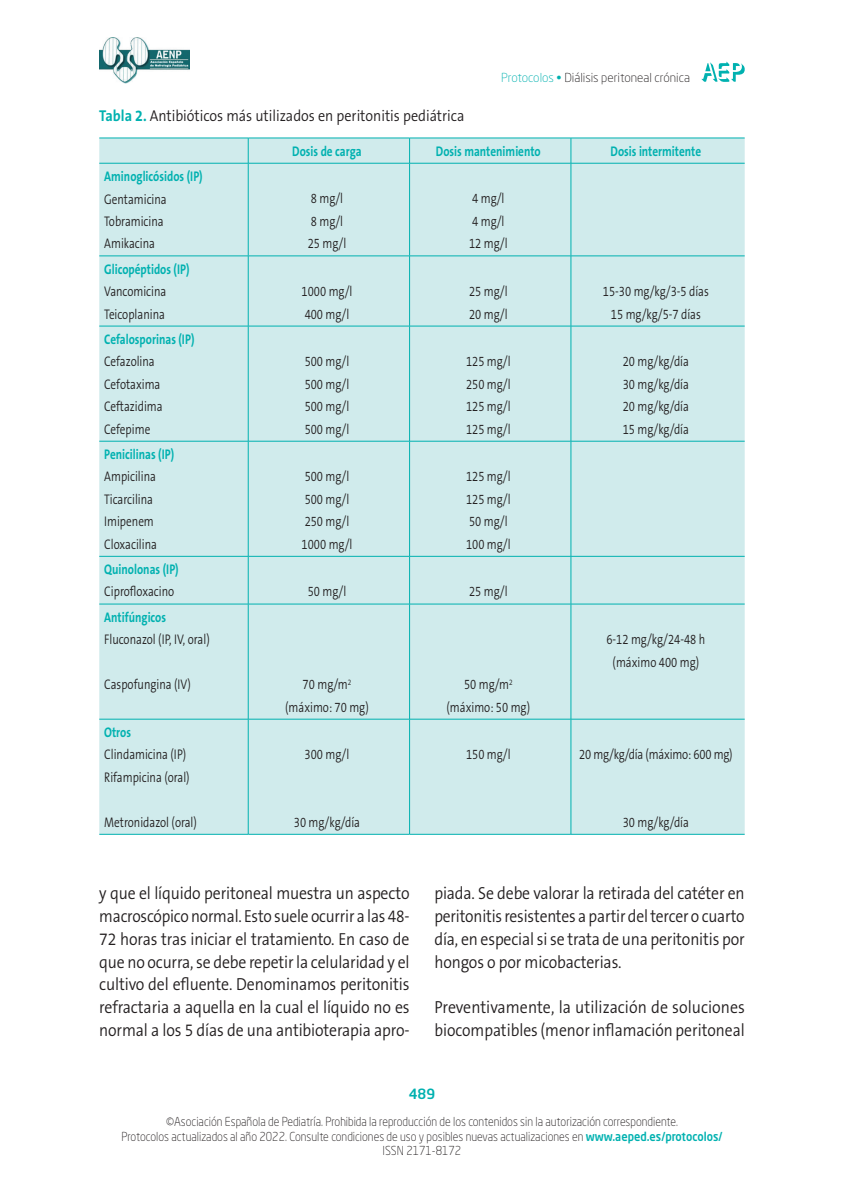
<style>
.page{position:relative;width:844px;height:1191px;background:#fff}
.page>*{position:absolute;margin:0;border:0;box-sizing:border-box;transform-origin:0 0}
.t1{font:300 17.5px/22.8px "The Sans B Plus W4";letter-spacing:-.01em;color:#231f20;text-align:justify;scale:.9 1}
.t2{font:300 17.5px/22.8px "The Sans B Plus W4";letter-spacing:-.01em;color:#231f20;scale:.91 1}
.t3{font:300 15.75px "The Sans B Plus W4";color:#231f20;scale:.9 1}
.t4{font:300 14px/22.4px "The Sans B Plus W4";color:#231f20;scale:.8 1}
.t5{font:700 14px "The Sans B Plus W7";color:#00b1b0;scale:.8 1}
.t6{font:500 14px "Neo Sans Std";color:#00b1b0}
.t7{font:300 12.25px/14.7px "Neo Sans Std";color:#231f20;text-align:center;scale:.9 1}
.t8{font:300 12.25px "Neo Sans Std";color:#231f20}
.s1{color:#00b1b0}
.s2{font-family:"The Sans B Plus W7";font-weight:700;color:#00b1b0}
.s3{font-weight:500;color:#00b1b0}
</style>
<div class="page">
<svg style="left:701px;top:61px;width:43px;height:21px"></svg>
<img style="left:99px;top:38px;width:90px;height:45px">
<div style="left:99px;top:139px;width:645px;height:695px;background:#d0ebec"></div>
<svg style="left:248px;top:139px;width:1px;height:24px"></svg>
<svg style="left:409px;top:139px;width:1px;height:24px"></svg>
<svg style="left:570px;top:139px;width:1px;height:24px"></svg>
<hr style="left:99px;top:163px;width:149px;height:1px;background:#00b1b0">
<hr style="left:248px;top:163px;width:161px;height:1px;background:#00b1b0">
<hr style="left:248px;top:163px;width:1px;height:93px;background:#00b1b0">
<hr style="left:409px;top:163px;width:161px;height:1px;background:#00b1b0">
<hr style="left:409px;top:163px;width:1px;height:93px;background:#00b1b0">
<hr style="left:570px;top:163px;width:174px;height:1px;background:#00b1b0">
<hr style="left:570px;top:163px;width:1px;height:93px;background:#00b1b0">
<hr style="left:99px;top:255px;width:149px;height:1px;background:#00b1b0">
<hr style="left:248px;top:255px;width:161px;height:1px;background:#00b1b0">
<hr style="left:248px;top:256px;width:1px;height:70px;background:#00b1b0">
<hr style="left:409px;top:255px;width:161px;height:1px;background:#00b1b0">
<hr style="left:409px;top:256px;width:1px;height:70px;background:#00b1b0">
<hr style="left:570px;top:255px;width:174px;height:1px;background:#00b1b0">
<hr style="left:570px;top:256px;width:1px;height:70px;background:#00b1b0">
<hr style="left:99px;top:326px;width:149px;height:1px;background:#00b1b0">
<hr style="left:248px;top:326px;width:161px;height:1px;background:#00b1b0">
<hr style="left:248px;top:326px;width:1px;height:115px;background:#00b1b0">
<hr style="left:409px;top:326px;width:161px;height:1px;background:#00b1b0">
<hr style="left:409px;top:326px;width:1px;height:115px;background:#00b1b0">
<hr style="left:570px;top:326px;width:174px;height:1px;background:#00b1b0">
<hr style="left:570px;top:326px;width:1px;height:115px;background:#00b1b0">
<hr style="left:99px;top:441px;width:149px;height:1px;background:#00b1b0">
<hr style="left:248px;top:441px;width:161px;height:1px;background:#00b1b0">
<hr style="left:248px;top:441px;width:1px;height:115px;background:#00b1b0">
<hr style="left:409px;top:441px;width:161px;height:1px;background:#00b1b0">
<hr style="left:409px;top:441px;width:1px;height:115px;background:#00b1b0">
<hr style="left:570px;top:441px;width:174px;height:1px;background:#00b1b0">
<hr style="left:570px;top:441px;width:1px;height:115px;background:#00b1b0">
<hr style="left:99px;top:556px;width:149px;height:1px;background:#00b1b0">
<hr style="left:248px;top:556px;width:161px;height:1px;background:#00b1b0">
<hr style="left:248px;top:556px;width:1px;height:48px;background:#00b1b0">
<hr style="left:409px;top:556px;width:161px;height:1px;background:#00b1b0">
<hr style="left:409px;top:556px;width:1px;height:48px;background:#00b1b0">
<hr style="left:570px;top:556px;width:174px;height:1px;background:#00b1b0">
<hr style="left:570px;top:556px;width:1px;height:48px;background:#00b1b0">
<hr style="left:99px;top:604px;width:149px;height:1px;background:#00b1b0">
<hr style="left:248px;top:604px;width:161px;height:1px;background:#00b1b0">
<hr style="left:248px;top:604px;width:1px;height:115px;background:#00b1b0">
<hr style="left:409px;top:604px;width:161px;height:1px;background:#00b1b0">
<hr style="left:409px;top:604px;width:1px;height:115px;background:#00b1b0">
<hr style="left:570px;top:604px;width:174px;height:1px;background:#00b1b0">
<hr style="left:570px;top:604px;width:1px;height:115px;background:#00b1b0">
<hr style="left:99px;top:719px;width:149px;height:1px;background:#00b1b0">
<hr style="left:248px;top:719px;width:161px;height:1px;background:#00b1b0">
<hr style="left:248px;top:719px;width:1px;height:115px;background:#00b1b0">
<hr style="left:409px;top:719px;width:161px;height:1px;background:#00b1b0">
<hr style="left:409px;top:719px;width:1px;height:115px;background:#00b1b0">
<hr style="left:570px;top:719px;width:174px;height:1px;background:#00b1b0">
<hr style="left:570px;top:719px;width:1px;height:115px;background:#00b1b0">
<hr style="left:99px;top:138px;width:149px;height:1px;background:#00b1b0">
<hr style="left:248px;top:138px;width:161px;height:1px;background:#00b1b0">
<hr style="left:409px;top:138px;width:161px;height:1px;background:#00b1b0">
<hr style="left:570px;top:138px;width:174px;height:1px;background:#00b1b0">
<hr style="left:99px;top:834px;width:149px;height:1px;background:#00b1b0">
<hr style="left:248px;top:834px;width:161px;height:1px;background:#00b1b0">
<hr style="left:409px;top:834px;width:161px;height:1px;background:#00b1b0">
<hr style="left:570px;top:834px;width:174px;height:1px;background:#00b1b0">
<p class="t8" style="left:501px;top:70px;width:190px"><span class="s1">Protocolos •</span> Diálisis peritoneal crónica</p>
<p class="t3" style="left:99px;top:105px;width:407px"><span class="s2">Tabla 2.</span> Antibióticos más utilizados en peritonitis pediátrica</p>
<p class="t5" style="left:292px;top:142px;width:88px">Dosis de carga</p>
<p class="t5" style="left:436px;top:142px;width:132px">Dosis mantenimiento</p>
<p class="t5" style="left:610px;top:142px;width:115px">Dosis intermitente</p>
<p class="t5" style="left:104px;top:167px;width:124px">Aminoglicósidos (IP)</p>
<p class="t4" style="left:104px;top:188px;width:80px">Gentamicina<br>Tobramicina<br>Amikacina</p>
<p class="t4" style="left:307px;top:188px;width:50px">8 mg/l<br>8 mg/l<br>25 mg/l</p>
<p class="t4" style="left:469px;top:188px;width:50px">4 mg/l<br>4 mg/l<br>12 mg/l</p>
<p class="t5" style="left:104px;top:260px;width:108px">Glicopéptidos (IP)</p>
<p class="t4" style="left:104px;top:280px;width:79px">Vancomicina<br>Teicoplanina</p>
<p class="t4" style="left:301px;top:280px;width:65px">1000 mg/l<br>400 mg/l</p>
<p class="t4" style="left:469px;top:280px;width:50px">25 mg/l<br>20 mg/l</p>
<p class="t4" style="left:602px;top:280px;width:134px;text-align:center">15-30 mg/kg/3-5 días<br>15 mg/kg/5-7 días</p>
<p class="t5" style="left:104px;top:330px;width:114px">Cefalosporinas (IP)</p>
<p class="t4" style="left:104px;top:350px;width:75px">Cefazolina<br>Cefotaxima<br>Ceftazidima<br>Cefepime</p>
<p class="t4" style="left:304px;top:350px;width:57px;text-align:justify">500 mg/l 500 mg/l 500 mg/l 500 mg/l</p>
<p class="t4" style="left:466px;top:350px;width:57px;text-align:justify">125 mg/l 250 mg/l 125 mg/l 125 mg/l</p>
<p class="t4" style="left:622px;top:350px;width:84px;text-align:justify">20 mg/kg/día 30 mg/kg/día 20 mg/kg/día 15 mg/kg/día</p>
<p class="t5" style="left:104px;top:445px;width:89px">Penicilinas (IP)</p>
<p class="t4" style="left:104px;top:465px;width:67px">Ampicilina<br>Ticarcilina<br>Imipenem<br>Cloxacilina</p>
<p class="t4" style="left:301px;top:465px;width:65px">500 mg/l<br>500 mg/l<br>250 mg/l<br>1000 mg/l</p>
<p class="t4" style="left:466px;top:465px;width:57px">125 mg/l<br>125 mg/l<br>50 mg/l<br>100 mg/l</p>
<p class="t5" style="left:104px;top:560px;width:95px">Quinolonas (IP)</p>
<p class="t4" style="left:104px;top:580px;width:89px">Ciprofloxacino</p>
<p class="t4" style="left:307px;top:580px;width:50px">50 mg/l</p>
<p class="t4" style="left:469px;top:580px;width:50px">25 mg/l</p>
<p class="t5" style="left:104px;top:608px;width:79px">Antifúngicos</p>
<p class="t4" style="left:104px;top:628px;width:133px">Fluconazol (IP, IV, oral)</p>
<p class="t4" style="left:104px;top:673px;width:110px">Caspofungina (IV)</p>
<p class="t4" style="left:285px;top:673px;width:106px;text-align:center">70 mg/m<sup>2 </sup>(máximo: 70 mg)</p>
<p class="t4" style="left:446px;top:673px;width:106px;text-align:center">50 mg/m<sup>2 </sup>(máximo: 50 mg)</p>
<p class="t4" style="left:606px;top:628px;width:125px;text-align:center">6-12 mg/kg/24-48 h (máximo 400 mg)</p>
<p class="t5" style="left:104px;top:723px;width:35px">Otros</p>
<p class="t4" style="left:104px;top:743px;width:108px">Clindamicina (IP)<br>Rifampicina (oral)</p>
<p class="t4" style="left:104px;top:811px;width:117px">Metronidazol (oral)</p>
<p class="t4" style="left:304px;top:743px;width:57px">300 mg/l</p>
<p class="t4" style="left:294px;top:811px;width:84px">30 mg/kg/día</p>
<p class="t4" style="left:466px;top:743px;width:57px">150 mg/l</p>
<p class="t4" style="left:579px;top:743px;width:193px">20 mg/kg/día (máximo: 600 mg)</p>
<p class="t4" style="left:622px;top:811px;width:84px">30 mg/kg/día</p>
<p class="t1" style="left:99px;top:882px;width:346px">y que el líquido peritoneal muestra un aspecto macroscópico normal. Esto suele ocurrir a las 48- 72 horas tras iniciar el tratamiento. En caso de que no ocurra, se debe repetir la celularidad y el cultivo del efluente. Denominamos peritonitis refractaria a aquella en la cual el líquido no es normal a los 5 días de una antibioterapia apro-</p>
<p class="t1" style="left:434px;top:882px;width:346px">piada. Se debe valorar la retirada del catéter en peritonitis resistentes a partir del tercer o cuarto día, en especial si se trata de una peritonitis por hongos o por micobacterias.</p>
<p class="t2" style="left:434px;top:995px;width:342px">Preventivamente, la utilización de soluciones biocompatibles (menor inflamación peritoneal</p>
<p class="t6" style="left:408px;top:1085px;width:28px">489</p>
<p class="t7" style="left:121px;top:1114px;width:669px">©Asociación Española de Pediatría. Prohibida la reproducción de los contenidos sin la autorización correspondiente.<br>Protocolos actualizados al año 2022. Consulte condiciones de uso y posibles nuevas actualizaciones en <span class="s3">www.aeped.es/protocolos/<br></span>ISSN 2171-8172</p>
</div>
